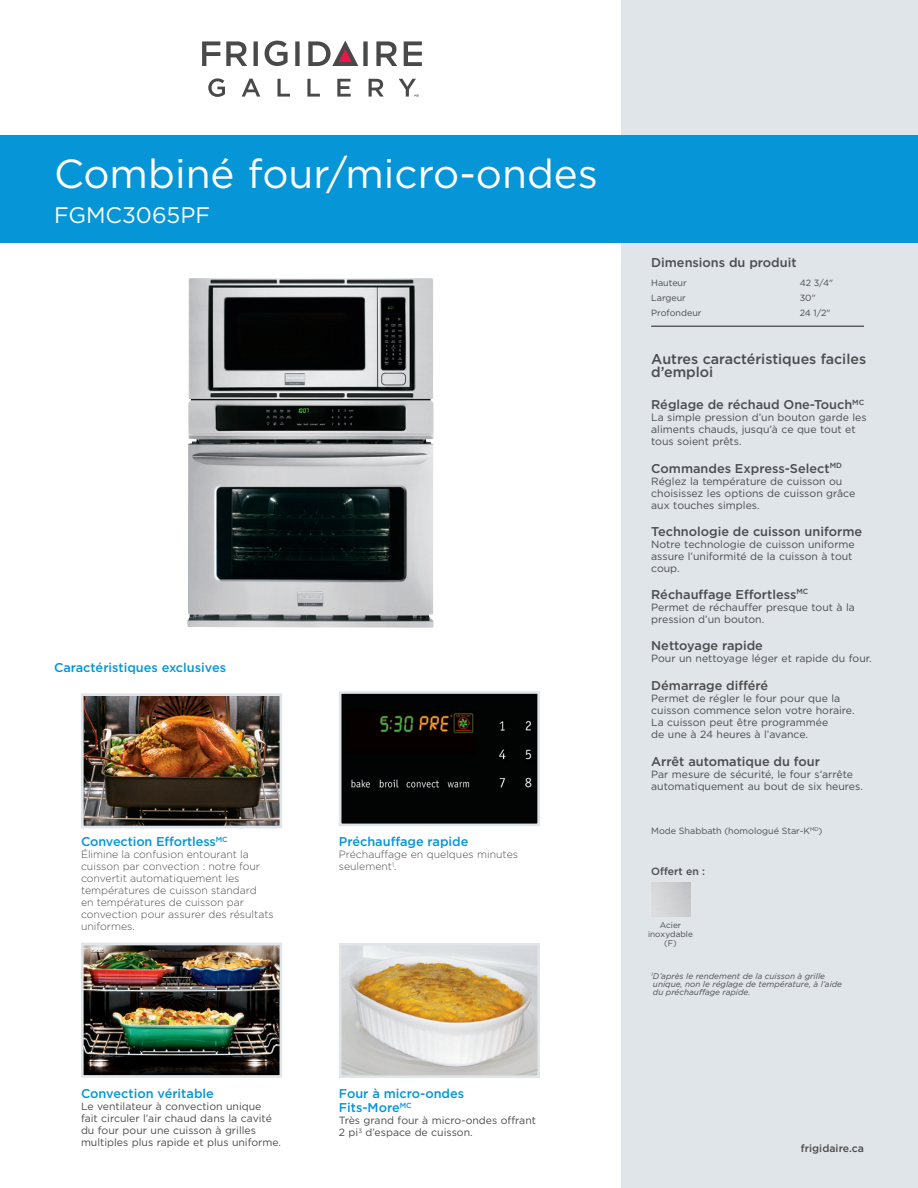
<style>
.page{position:relative;width:918px;height:1188px;background:#fff}
.page>*{position:absolute;margin:0;border:0;box-sizing:border-box;transform-origin:0 0}
.t1{font:40.5px "Gotham";color:#fff}
.t2{font:22.5px "Gotham";color:#fff}
.t3{font:500 14.25px/13.5px "Gotham";color:#4b4c4d}
.t4{font:500 12.75px "Gotham";color:#4b4c4d}
.t5{font:500 12.75px/14.2px "Gotham";color:#0696d7}
.t6{font:10.5px/12px "Gotham";color:#4b4c4d}
.t7{font:300 10.5px/12px "Gotham";color:#4b4c4d}
.t8{font:500 10.5px "Gotham";letter-spacing:.005em;color:#4b4c4d}
.t9{font:9px "Gotham";color:#4b4c4d}
.t10{font:italic 8.25px/8.2px "Gotham";color:#4b4c4d}
.t11{font:8.25px/9px "Gotham";color:#4b4c4d;text-align:center}
</style>
<div class="page">
<div style="left:621px;top:0;width:297px;height:1188px;background:#dfe5e9"></div>
<svg style="left:208px;top:78px;width:17px;height:19px"></svg>
<svg style="left:242px;top:79px;width:18px;height:18px"></svg>
<svg style="left:277px;top:79px;width:13px;height:18px"></svg>
<svg style="left:307px;top:79px;width:13px;height:18px"></svg>
<svg style="left:337px;top:79px;width:14px;height:18px"></svg>
<svg style="left:369px;top:79px;width:15px;height:18px"></svg>
<svg style="left:265px;top:41px;width:23px;height:25px"></svg>
<svg style="left:404px;top:41px;width:18px;height:25px"></svg>
<svg style="left:202px;top:41px;width:18px;height:25px"></svg>
<svg style="left:226px;top:41px;width:21px;height:25px"></svg>
<svg style="left:254px;top:41px;width:4px;height:25px"></svg>
<svg style="left:295px;top:41px;width:5px;height:25px"></svg>
<svg style="left:376px;top:41px;width:21px;height:25px"></svg>
<svg style="left:308px;top:40px;width:60px;height:26px"></svg>
<svg style="left:399px;top:79px;width:20px;height:18px"></svg>
<div style="left:0;top:135px;width:918px;height:108px;background:#0696d7"></div>
<img style="left:187px;top:278px;width:247px;height:350px">
<hr style="left:651px;top:326px;width:213px;height:1px;background:#231f20">
<img style="left:343px;top:695px;width:193px;height:127px">
<div style="left:339px;top:691px;width:201px;height:135px;border:3px solid #dfe5e9"></div>
<img style="left:85px;top:947px;width:193px;height:127px">
<div style="left:81px;top:943px;width:201px;height:135px;border:3px solid #dfe5e9"></div>
<img style="left:343px;top:947px;width:193px;height:127px">
<div style="left:339px;top:943px;width:201px;height:135px;border:3px solid #dfe5e9"></div>
<img style="left:85px;top:697px;width:193px;height:127px">
<div style="left:81px;top:693px;width:201px;height:135px;border:3px solid #dfe5e9"></div>
<h1 class="t1" style="left:54px;top:147px;width:546px">Combiné four/micro-ondes</h1>
<h2 class="t2" style="left:54px;top:201px;width:158px">FGMC3065PF</h2>
<p class="t5" style="left:54px;top:660px;width:174px">Caractéristiques exclusives</p>
<p class="t5" style="left:81px;top:834px;width:148px">Convection Effortless<sup>MC</sup></p>
<p class="t7" style="left:81px;top:848px;width:194px">Élimine la confusion entourant la cuisson par convection : notre four convertit automatiquement les températures de cuisson standard<br>en températures de cuisson par convection pour assurer des résultats uniformes.</p>
<p class="t5" style="left:339px;top:834px;width:131px">Préchauffage rapide</p>
<p class="t7" style="left:339px;top:848px;width:181px">Préchauffage en quelques minutes seulement<sup>1</sup>.</p>
<p class="t5" style="left:81px;top:1086px;width:134px">Convection véritable</p>
<p class="t6" style="left:81px;top:1100px;width:202px">Le ventilateur à convection unique<br>fait circuler l’air chaud dans la cavité du four pour une cuisson à grilles multiples plus rapide et plus uniforme.</p>
<p class="t5" style="left:339px;top:1086px;width:127px">Four à micro-ondes<br>Fits-More<sup>MC</sup></p>
<p class="t6" style="left:339px;top:1114px;width:199px">Très grand four à micro-ondes offrant<br>2 pi<sup>3</sup> d’espace de cuisson.</p>
<p class="t4" style="left:651px;top:254px;width:147px">Dimensions du produit</p>
<p class="t9" style="left:651px;top:277px;width:37px">Hauteur</p>
<p class="t9" style="left:800px;top:277px;width:35px">42 3/4"</p>
<p class="t9" style="left:651px;top:292px;width:36px">Largeur</p>
<p class="t9" style="left:800px;top:292px;width:17px">30"</p>
<p class="t9" style="left:651px;top:307px;width:52px">Profondeur</p>
<p class="t9" style="left:800px;top:307px;width:32px">24 1/2"</p>
<h3 class="t3" style="left:651px;top:352px;width:216px">Autres caractéristiques faciles d’emploi</h3>
<p class="t4" style="left:651px;top:396px;width:214px">Réglage de réchaud One-Touch<sup>MC</sup></p>
<p class="t6" style="left:651px;top:411px;width:217px">La simple pression d’un bouton garde les aliments chauds, jusqu’à ce que tout et tous soient prêts.</p>
<p class="t4" style="left:651px;top:460px;width:192px">Commandes Express-Select<sup>MD</sup></p>
<p class="t6" style="left:651px;top:475px;width:206px">Réglez la température de cuisson ou choisissez les options de cuisson grâce aux touches simples.</p>
<p class="t4" style="left:651px;top:524px;width:212px">Technologie de cuisson uniforme</p>
<p class="t6" style="left:651px;top:538px;width:205px">Notre technologie de cuisson uniforme assure l’uniformité de la cuisson à tout coup.</p>
<p class="t4" style="left:651px;top:586px;width:159px">Réchauffage Effortless<sup>MC</sup></p>
<p class="t6" style="left:651px;top:601px;width:205px">Permet de réchauffer presque tout à la pression d’un bouton.</p>
<p class="t4" style="left:651px;top:637px;width:113px">Nettoyage rapide</p>
<p class="t6" style="left:651px;top:652px;width:222px">Pour un nettoyage léger et rapide du four.</p>
<p class="t4" style="left:651px;top:677px;width:119px">Démarrage différé</p>
<p class="t6" style="left:651px;top:692px;width:205px">Permet de régler le four pour que la cuisson commence selon votre horaire.<br>La cuisson peut être programmée<br>de une à 24 heures à l’avance.</p>
<p class="t4" style="left:651px;top:753px;width:170px">Arrêt automatique du four</p>
<p class="t6" style="left:651px;top:768px;width:213px">Par mesure de sécurité, le four s’arrête automatiquement au bout de six heures.</p>
<p class="t9" style="left:651px;top:825px;width:173px">Mode Shabbath (homologué Star-K<sup>MD</sup>)</p>
<p class="t8" style="left:651px;top:864px;width:55px">Offert en :</p>
<p class="t11" style="left:648px;top:920px;width:46px">Acier inoxydable (F)</p>
<p class="t10" style="left:651px;top:972px;width:192px"><sup>1</sup>D’après le rendement de la cuisson à grille unique, non le réglage de température, à l’aide du préchauffage rapide.</p>
<p class="t8" style="left:801px;top:1141px;width:65px">frigidaire.ca</p>
</div>
